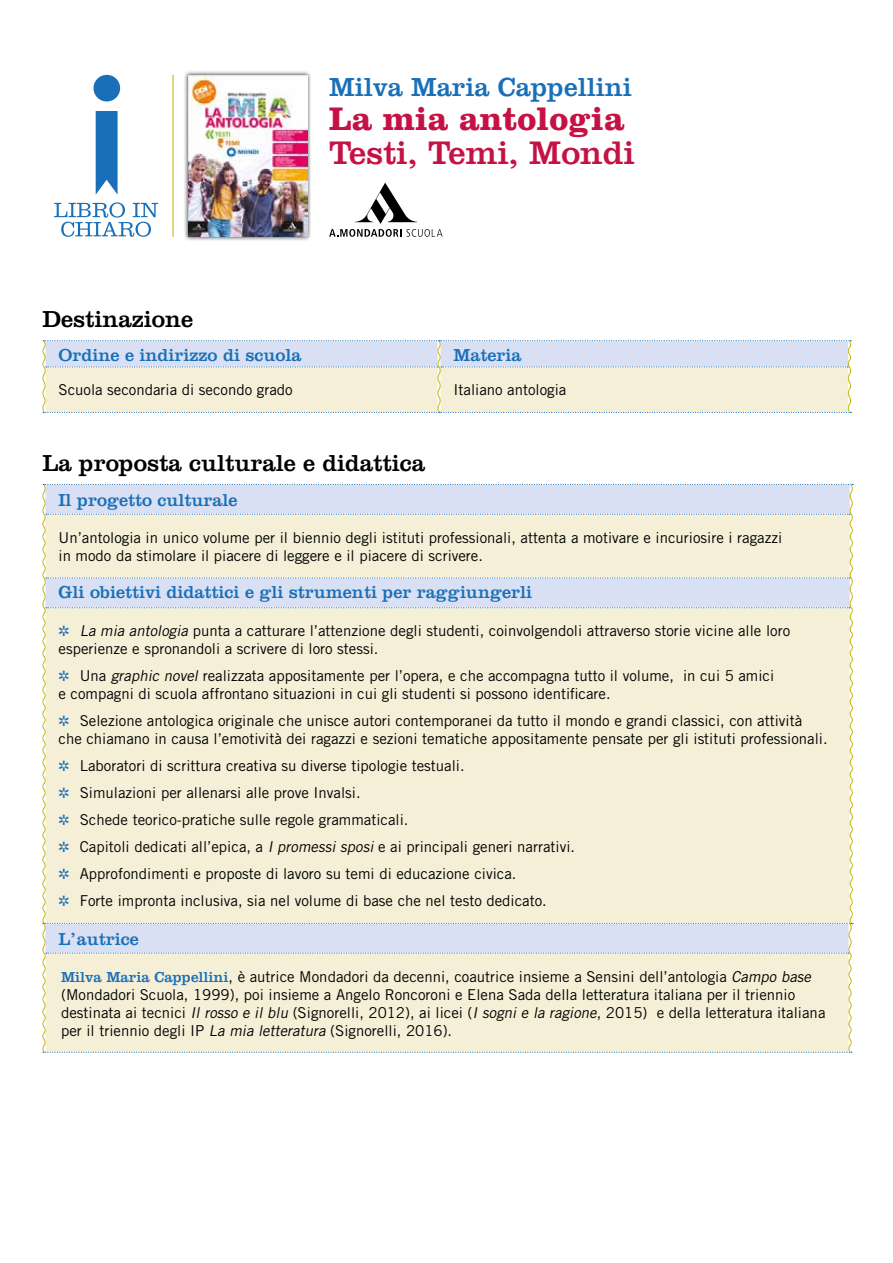
<style>
.page{position:relative;width:893px;height:1263px;background:#fff}
.page>*{position:absolute;margin:0;border:0;box-sizing:border-box;transform-origin:0 0}
.t1{font:33.9px "Clarendon";color:#c51244}
.t2{font:700 33.9px "Clarendon";color:#c51244}
.t3{font:27.15px "Clarendon";color:#1a70b8}
.t4{font:24px "Clarendon";color:#000}
.t5{font:18px "Clarendon";color:#1a70b8}
.t6{font:15px/18px "Trade Gothic LT Std";color:#000}
.s1{color:#1a70b8}
.s2{font-style:italic}
.s3{font-family:"Clarendon";color:#1a70b8}
</style>
<div class="page">
<hr style="left:172px;top:75px;width:2px;height:162px;background:#c5b612">
<svg style="left:96px;top:111px;width:22px;height:84px;background:#337fbf"></svg>
<div style="left:93px;top:75px;width:27px;height:26px;background:#1a70b8;border-radius:50%"></div>
<svg style="left:54px;top:202px;width:104px;height:35px"></svg>
<div style="left:183px;top:70px;width:128px;height:171px;background:#000;opacity:.75"></div>
<img style="left:188px;top:75px;width:119px;height:162px">
<svg style="left:329px;top:183px;width:114px;height:54px"></svg>
<svg style="left:42px;top:340px;width:810px;height:73px;background:#e7e8e0"></svg>
<svg style="left:42px;top:484px;width:812px;height:569px;background:#efecda"></svg>
<h3 class="t4" style="left:43px;top:305px;width:152px">Destinazione</h3>
<h2 class="t3" style="left:329px;top:71px;width:304px">Milva Maria Cappellini</h2>
<h1 class="t2" style="left:329px;top:98px;width:297px">La mia antologia</h1>
<h1 class="t1" style="left:329px;top:133px;width:307px">Testi, Temi, Mondi</h1>
<p class="t5" style="left:59px;top:344px;width:244px">Ordine e indirizzo di scuola</p>
<p class="t5" style="left:454px;top:344px;width:70px">Materia</p>
<p class="t6" style="left:59px;top:381px;width:236px">Scuola secondaria di secondo grado</p>
<p class="t6" style="left:454px;top:381px;width:114px">Italiano antologia</p>
<h3 class="t4" style="left:43px;top:449px;width:384px">La proposta culturale e didattica</h3>
<p class="t5" style="left:59px;top:490px;width:181px">Il progetto culturale</p>
<p class="t6" style="left:59px;top:528px;width:725px">Un’antologia in unico volume per il biennio degli istituti professionali, attenta a motivare e incuriosire i ragazzi in modo da stimolare il piacere di leggere e il piacere di scrivere.</p>
<p class="t5" style="left:59px;top:582px;width:475px">Gli obiettivi didattici e gli strumenti per raggiungerli</p>
<p class="t6" style="left:59px;top:622px;width:733px"><span class="s1">✲</span> <span class="s2">La mia antologia</span> punta a catturare l’attenzione degli studenti, coinvolgendoli attraverso storie vicine alle loro esperienze e spronandoli a scrivere di loro stessi.</p>
<p class="t6" style="left:59px;top:667px;width:717px"><span class="s1">✲</span> Una <span class="s2">graphic novel</span> realizzata appositamente per l’opera, e che accompagna tutto il volume, in cui 5 amici e compagni di scuola affrontano situazioni in cui gli studenti si possono identificare.</p>
<p class="t6" style="left:59px;top:712px;width:771px"><span class="s1">✲</span> Selezione antologica originale che unisce autori contemporanei da tutto il mondo e grandi classici, con attività che chiamano in causa l’emotività dei ragazzi e sezioni tematiche appositamente pensate per gli istituti professionali.</p>
<p class="t6" style="left:59px;top:752px;width:518px;line-height:27px"><span class="s1">✲</span> Laboratori di scrittura creativa su diverse tipologie testuali.<br><span class="s1">✲</span> Simulazioni per allenarsi alle prove Invalsi.<br><span class="s1">✲</span> Schede teorico-pratiche sulle regole grammaticali.<br><span class="s1">✲</span> Capitoli dedicati all’epica, a <span class="s2">I promessi sposi</span> e ai principali generi narrativi. <span class="s1">✲</span> Approfondimenti e proposte di lavoro su temi di educazione civica.<br><span class="s1">✲</span> Forte impronta inclusiva, sia nel volume di base che nel testo dedicato.</p>
<p class="t5" style="left:59px;top:929px;width:82px">L’autrice</p>
<p class="t6" style="left:61px;top:967px;width:766px"><span class="s3">Milva Maria Cappellini</span>, è autrice Mondadori da decenni, coautrice insieme a Sensini dell’antologia <span class="s2">Campo base </span>(Mondadori Scuola, 1999), poi insieme a Angelo Roncoroni e Elena Sada della letteratura italiana per il triennio destinata ai tecnici <span class="s2">Il rosso e il blu</span> (Signorelli, 2012), ai licei (<span class="s2">I sogni e la ragione</span>, 2015) e della letteratura italiana per il triennio degli IP <span class="s2">La mia letteratura</span> (Signorelli, 2016).</p>
</div>
